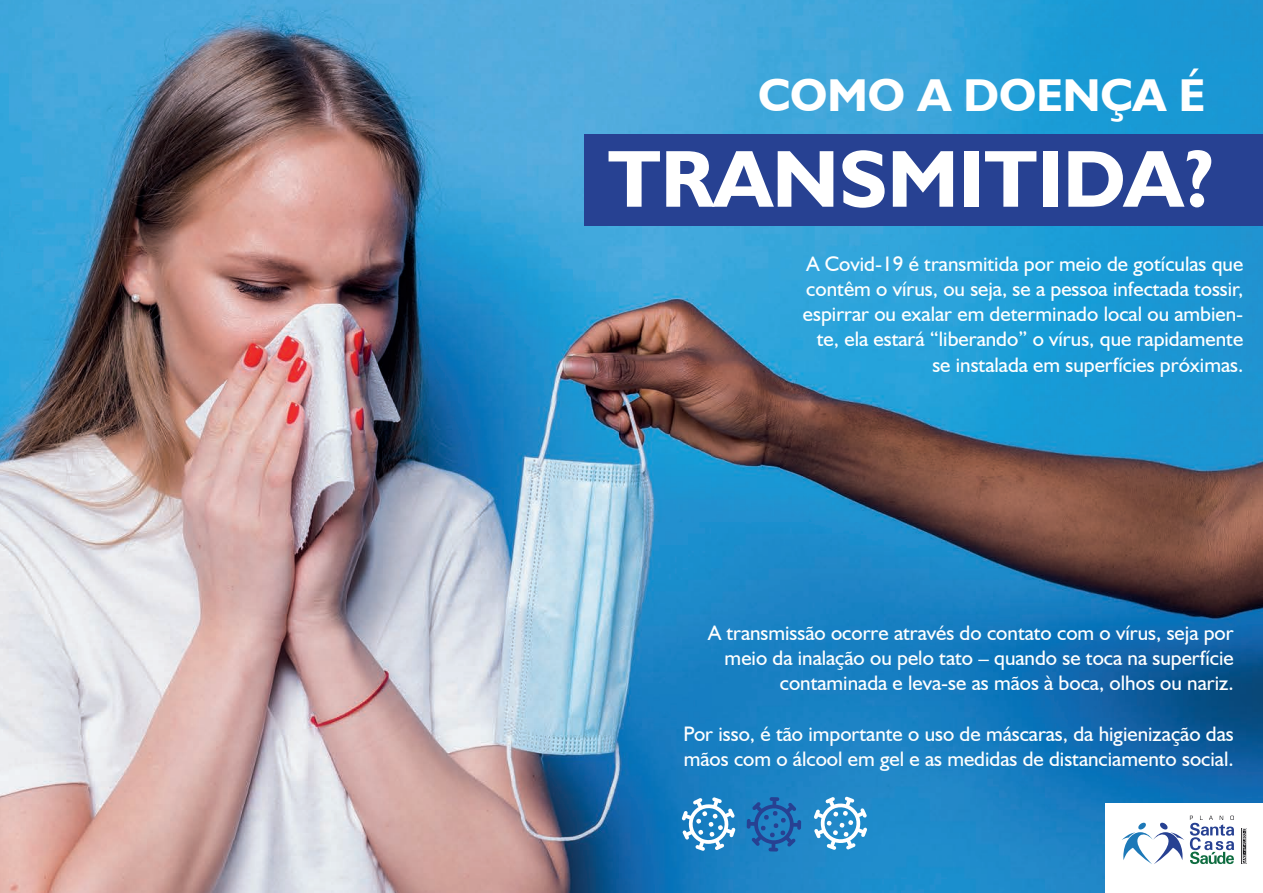
<style>
.page{position:relative;width:1263px;height:893px;background:#fff}
.page>*{position:absolute;margin:0;border:0;box-sizing:border-box;transform-origin:0 0}
.t1{font:700 81.3px "Humanist 521 BT";color:#fff}
.t2{font:700 46.05px "Humanist 521 BT";color:#fff}
.t3{font:21px/25.2px "Humanist 521 BT";color:#fff;text-align:right}
</style>
<div class="page">
<img style="left:0;top:0;width:1263px;height:893px">
<div style="left:585px;top:135px;width:678px;height:91px;background:#274192"></div>
<div style="left:1105px;top:803px;width:158px;height:90px;background:#fff"></div>
<svg style="left:1122px;top:823px;width:62px;height:41px"></svg>
<svg style="left:1190px;top:816px;width:44px;height:48px"></svg>
<svg style="left:1242px;top:828px;width:5px;height:36px"></svg>
<div style="left:1242px;top:829px;width:4px;height:34px;border:1px solid #fff"></div>
<svg style="left:682px;top:797px;width:53px;height:54px"></svg>
<svg style="left:747px;top:797px;width:54px;height:54px;background:#216fb5"></svg>
<svg style="left:814px;top:796px;width:53px;height:54px"></svg>
<h2 class="t2" style="left:758px;top:67px;width:449px">COMO A DOENÇA É</h2>
<h1 class="t1" style="left:608px;top:128px;width:609px">TRANSMITIDA?</h1>
<p class="t3" style="left:803px;top:251px;width:442px">A Covid-19 é transmitida por meio de gotículas que contêm o vírus, ou seja, se a pessoa infectada tossir, espirrar ou exalar em determinado local ou ambien&shy;te, ela estará “liberando” o vírus, que rapidamente se instalada em superfícies próximas.</p>
<p class="t3" style="left:708px;top:620px;width:527px">A transmissão ocorre através do contato com o vírus, seja por meio da inalação ou pelo tato – quando se toca na superfície contaminada e leva-se as mãos à boca, olhos ou nariz.</p>
<p class="t3" style="left:683px;top:721px;width:552px;text-align:left">Por isso, é tão importante o uso de máscaras, da higienização das mãos com o álcool em gel e as medidas de distanciamento social.</p>
</div>
